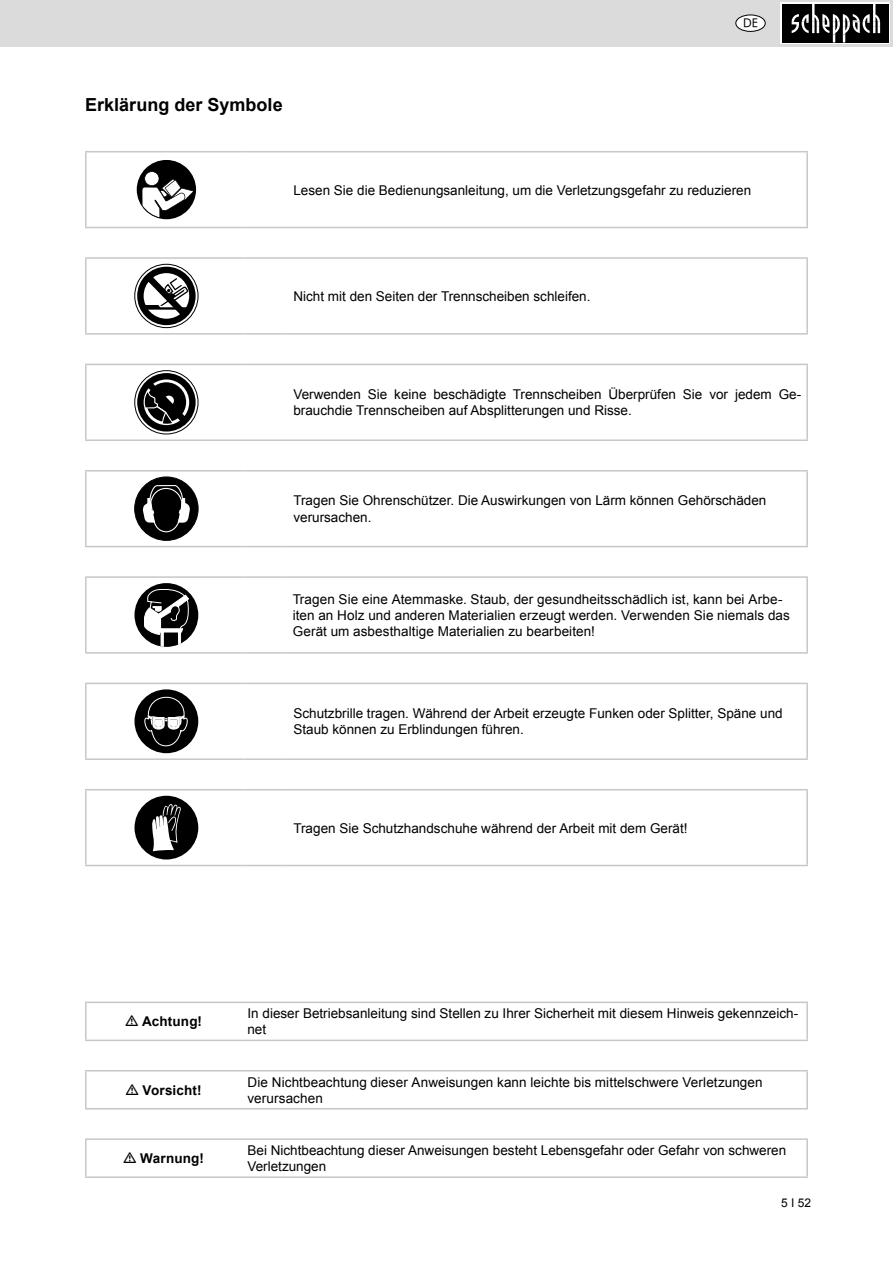
<style>
.page{position:relative;width:893px;height:1263px;background:#fff}
.page>*{position:absolute;margin:0;border:0;box-sizing:border-box;transform-origin:0 0}
.Tabelle_Spalte_1{font:700 18px "Arial";color:#000}
.Übersetzungshinweise{font:13.5px/16.2px "Arial";color:#000}
.Übersetzungshinweise-2{font:700 13.5px "Arial";letter-spacing:.01em;color:#000}
.t1{font:12px "Arial";color:#000}
.t2{font:12px "Futura Book BT";color:#000}
</style>
<div class="page">
<div style="left:0;top:0;width:893px;height:46px;background:#dbdbdb"></div>
<div style="left:780px;top:2px;width:110px;height:42px;background:linear-gradient(to right,#040404,#060606)"></div>
<div style="left:782px;top:4px;width:106px;height:38px;background:#000"></div>
<svg style="left:792px;top:4px;width:88px;height:38px"></svg>
<svg style="left:87px;top:152px;width:719px;height:75px"></svg>
<hr style="left:85px;top:151px;width:159px;height:1px;background:#c7c7c7">
<hr style="left:85px;top:152px;width:2px;height:75px;background:#c7c7c7">
<hr style="left:244px;top:151px;width:41px;height:1px;background:#c7c7c7">
<hr style="left:285px;top:151px;width:523px;height:1px;background:#c7c7c7">
<hr style="left:806px;top:152px;width:2px;height:75px;background:#c7c7c7">
<hr style="left:85px;top:227px;width:159px;height:1px;background:#c7c7c7">
<hr style="left:244px;top:227px;width:41px;height:1px;background:#c7c7c7">
<hr style="left:285px;top:227px;width:523px;height:1px;background:#c7c7c7">
<svg style="left:134px;top:158px;width:64px;height:63px"></svg>
<hr style="left:85px;top:257px;width:159px;height:2px;background:#c7c7c7">
<hr style="left:85px;top:259px;width:2px;height:74px;background:#c7c7c7">
<hr style="left:244px;top:257px;width:41px;height:2px;background:#c7c7c7">
<hr style="left:285px;top:257px;width:523px;height:2px;background:#c7c7c7">
<hr style="left:806px;top:259px;width:2px;height:74px;background:#c7c7c7">
<hr style="left:85px;top:333px;width:159px;height:2px;background:#c7c7c7">
<hr style="left:244px;top:333px;width:41px;height:2px;background:#c7c7c7">
<hr style="left:285px;top:333px;width:523px;height:2px;background:#c7c7c7">
<svg style="left:134px;top:263px;width:65px;height:65px"></svg>
<hr style="left:85px;top:364px;width:159px;height:1px;background:#c7c7c7">
<hr style="left:85px;top:365px;width:2px;height:74px;background:#c7c7c7">
<hr style="left:244px;top:364px;width:41px;height:1px;background:#c7c7c7">
<hr style="left:285px;top:364px;width:523px;height:1px;background:#c7c7c7">
<hr style="left:806px;top:365px;width:2px;height:74px;background:#c7c7c7">
<hr style="left:85px;top:439px;width:159px;height:2px;background:#c7c7c7">
<hr style="left:244px;top:439px;width:41px;height:2px;background:#c7c7c7">
<hr style="left:285px;top:439px;width:523px;height:2px;background:#c7c7c7">
<svg style="left:134px;top:370px;width:65px;height:65px"></svg>
<svg style="left:87px;top:471px;width:719px;height:75px"></svg>
<hr style="left:85px;top:470px;width:159px;height:1px;background:#c7c7c7">
<hr style="left:85px;top:471px;width:2px;height:75px;background:#c7c7c7">
<hr style="left:244px;top:470px;width:41px;height:1px;background:#c7c7c7">
<hr style="left:285px;top:470px;width:523px;height:1px;background:#c7c7c7">
<hr style="left:806px;top:471px;width:2px;height:75px;background:#c7c7c7">
<hr style="left:85px;top:546px;width:159px;height:1px;background:#c7c7c7">
<hr style="left:244px;top:546px;width:41px;height:1px;background:#c7c7c7">
<hr style="left:285px;top:546px;width:523px;height:1px;background:#c7c7c7">
<div style="left:135px;top:477px;width:63px;height:63px;background:#000;border-radius:50%"></div>
<div style="left:135px;top:477px;width:63px;height:63px;border:1px solid #000;border-radius:50%"></div>
<svg style="left:143px;top:482px;width:47px;height:51px"></svg>
<hr style="left:85px;top:576px;width:159px;height:2px;background:#c7c7c7">
<hr style="left:85px;top:578px;width:2px;height:74px;background:#c7c7c7">
<hr style="left:244px;top:576px;width:40px;height:2px;background:#c7c7c7">
<hr style="left:284px;top:576px;width:524px;height:2px;background:#c7c7c7">
<hr style="left:806px;top:578px;width:2px;height:74px;background:#c7c7c7">
<hr style="left:85px;top:652px;width:159px;height:2px;background:#c7c7c7">
<hr style="left:244px;top:652px;width:40px;height:2px;background:#c7c7c7">
<hr style="left:284px;top:652px;width:524px;height:2px;background:#c7c7c7">
<div style="left:135px;top:583px;width:63px;height:64px;background:#000;border-radius:50%"></div>
<svg style="left:144px;top:589px;width:47px;height:58px"></svg>
<svg style="left:87px;top:790px;width:719px;height:75px"></svg>
<hr style="left:85px;top:789px;width:159px;height:1px;background:#c7c7c7">
<hr style="left:85px;top:790px;width:2px;height:75px;background:#c7c7c7">
<hr style="left:244px;top:789px;width:41px;height:1px;background:#c7c7c7">
<hr style="left:285px;top:789px;width:523px;height:1px;background:#c7c7c7">
<hr style="left:806px;top:790px;width:2px;height:75px;background:#c7c7c7">
<hr style="left:85px;top:865px;width:159px;height:1px;background:#c7c7c7">
<hr style="left:244px;top:865px;width:41px;height:1px;background:#c7c7c7">
<hr style="left:285px;top:865px;width:523px;height:1px;background:#c7c7c7">
<div style="left:135px;top:796px;width:63px;height:63px;background:#000;border-radius:50%"></div>
<svg style="left:152px;top:804px;width:29px;height:47px"></svg>
<hr style="left:85px;top:683px;width:159px;height:1px;background:#c7c7c7">
<hr style="left:85px;top:684px;width:2px;height:74px;background:#c7c7c7">
<hr style="left:244px;top:683px;width:41px;height:1px;background:#c7c7c7">
<hr style="left:285px;top:683px;width:523px;height:1px;background:#c7c7c7">
<hr style="left:806px;top:684px;width:2px;height:74px;background:#c7c7c7">
<hr style="left:85px;top:758px;width:159px;height:2px;background:#c7c7c7">
<hr style="left:244px;top:758px;width:41px;height:2px;background:#c7c7c7">
<hr style="left:285px;top:758px;width:523px;height:2px;background:#c7c7c7">
<div style="left:135px;top:689px;width:63px;height:64px;background:#000;border-radius:50%"></div>
<svg style="left:142px;top:689px;width:48px;height:57px"></svg>
<hr style="left:85px;top:1001px;width:154px;height:2px;background:#c7c7c7">
<hr style="left:85px;top:1003px;width:2px;height:36px;background:#c7c7c7">
<hr style="left:239px;top:1001px;width:569px;height:2px;background:#c7c7c7">
<hr style="left:806px;top:1003px;width:2px;height:36px;background:#c7c7c7">
<hr style="left:85px;top:1039px;width:154px;height:2px;background:#c7c7c7">
<hr style="left:239px;top:1039px;width:569px;height:2px;background:#c7c7c7">
<hr style="left:85px;top:1070px;width:154px;height:1px;background:#c7c7c7">
<hr style="left:85px;top:1071px;width:2px;height:37px;background:#c7c7c7">
<hr style="left:239px;top:1070px;width:569px;height:1px;background:#c7c7c7">
<hr style="left:806px;top:1071px;width:2px;height:37px;background:#c7c7c7">
<hr style="left:85px;top:1108px;width:154px;height:1px;background:#c7c7c7">
<hr style="left:239px;top:1108px;width:569px;height:1px;background:#c7c7c7">
<hr style="left:85px;top:1138px;width:154px;height:2px;background:#c7c7c7">
<hr style="left:85px;top:1140px;width:2px;height:36px;background:#c7c7c7">
<hr style="left:239px;top:1138px;width:569px;height:2px;background:#c7c7c7">
<hr style="left:806px;top:1140px;width:2px;height:36px;background:#c7c7c7">
<hr style="left:85px;top:1176px;width:154px;height:2px;background:#c7c7c7">
<hr style="left:239px;top:1176px;width:569px;height:2px;background:#c7c7c7">
<div style="left:736px;top:15px;width:29px;height:16px;background:#fff;border-radius:50%"></div>
<div style="left:735px;top:15px;width:31px;height:17px;border:1px solid #000;border-radius:50%"></div>
<svg style="left:86px;top:1003px;width:721px;height:37px"></svg>
<svg style="left:86px;top:1071px;width:721px;height:37px"></svg>
<svg style="left:86px;top:1140px;width:721px;height:37px"></svg>
<p class="t2" style="left:743px;top:15px;width:16px">DE</p>
<p class="Tabelle_Spalte_1" style="left:85px;top:93px;width:199px">Erklärung der Symbole</p>
<p class="Übersetzungshinweise" style="left:293px;top:182px;width:459px">Lesen Sie die Bedienungsanleitung, um die Verletzungsgefahr zu reduzieren</p>
<p class="Übersetzungshinweise" style="left:293px;top:288px;width:299px">Nicht mit den Seiten der Trennscheiben schleifen.</p>
<p class="Übersetzungshinweise" style="left:293px;top:386px;width:509px">Verwenden Sie keine beschädigte Trennscheiben Überprüfen Sie vor jedem Ge&shy;brauchdie Trennscheiben auf Absplitterungen und Risse.</p>
<p class="Übersetzungshinweise" style="left:293px;top:493px;width:474px">Tragen Sie Ohrenschützer. Die Auswirkungen von Lärm können Gehörschäden verursachen.</p>
<p class="Übersetzungshinweise" style="left:293px;top:591px;width:499px">Tragen Sie eine Atemmaske. Staub, der gesundheitsschädlich ist, kann bei Arbe&shy;iten an Holz und anderen Materialien erzeugt werden. Verwenden Sie niemals das<br>Gerät um asbesthaltige Materialien zu bearbeiten!</p>
<p class="Übersetzungshinweise" style="left:293px;top:705px;width:491px">Schutzbrille tragen. Während der Arbeit erzeugte Funken oder Splitter, Späne und<br>Staub können zu Erblindungen führen.</p>
<p class="Übersetzungshinweise" style="left:293px;top:820px;width:396px">Tragen Sie Schutzhandschuhe während der Arbeit mit dem Gerät!</p>
<p class="Übersetzungshinweise-2" style="left:142px;top:1012px;width:62px">Achtung!</p>
<p class="Übersetzungshinweise" style="left:247px;top:1005px;width:552px">In dieser Betriebsanleitung sind Stellen zu Ihrer Sicherheit mit diesem Hinweis gekennzeich&shy;net</p>
<p class="Übersetzungshinweise-2" style="left:142px;top:1081px;width:61px">Vorsicht!</p>
<p class="Übersetzungshinweise" style="left:247px;top:1074px;width:517px">Die Nichtbeachtung dieser Anweisungen kann leichte bis mittelschwere Verletzungen verursachen</p>
<p class="Übersetzungshinweise-2" style="left:140px;top:1149px;width:65px">Warnung!</p>
<p class="Übersetzungshinweise" style="left:247px;top:1142px;width:540px">Bei Nichtbeachtung dieser Anweisungen besteht Lebensgefahr oder Gefahr von schweren<br>Verletzungen</p>
<p class="t1" style="left:781px;top:1194px;width:32px">5 І 52</p>
</div>
